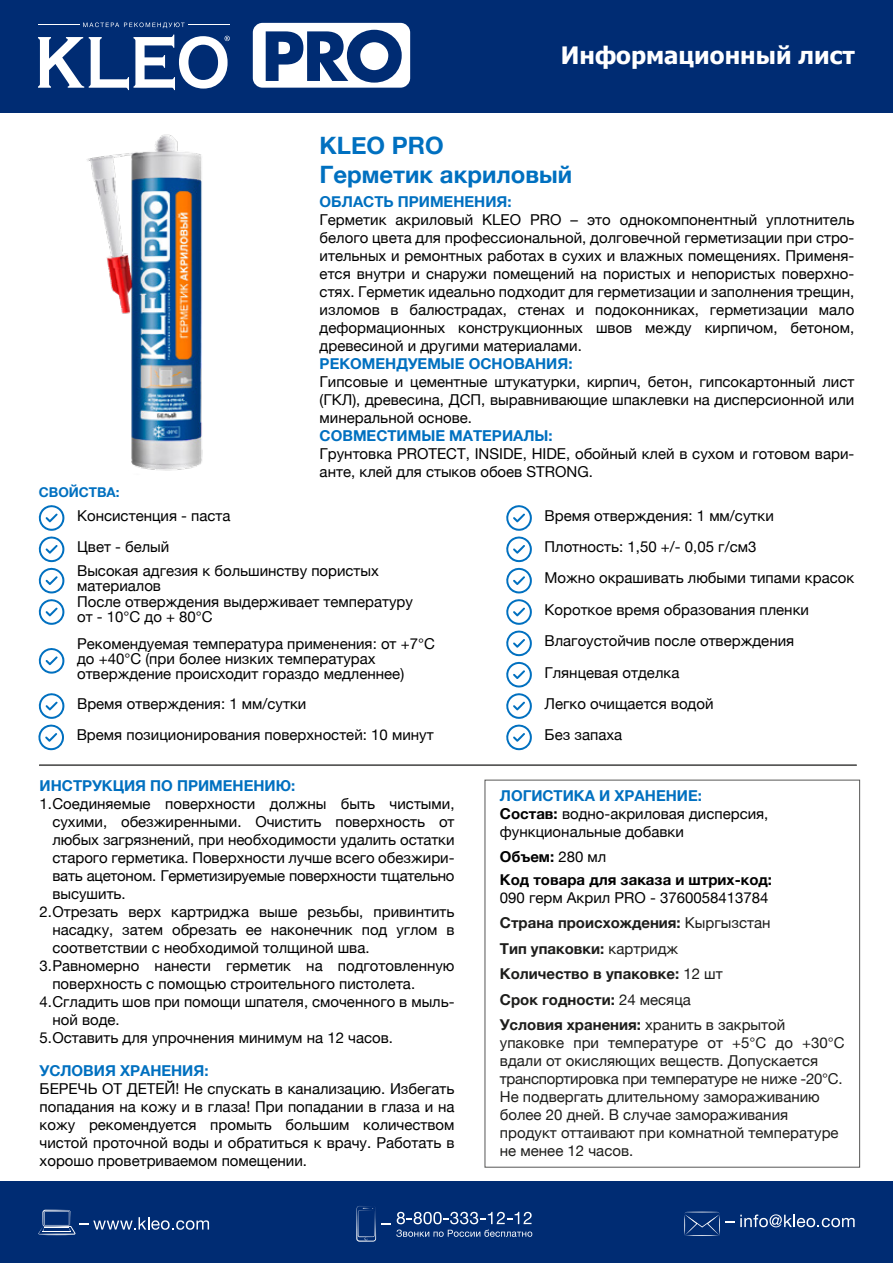
<style>
.page{position:relative;width:893px;height:1263px;background:#fff}
.page>*{position:absolute;margin:0;border:0;box-sizing:border-box;transform-origin:0 0}
.t1{font:700 24px/28.8px "Helvetica Neue";color:#0070c0}
.t2{font:700 24px "Tahoma";color:#fff}
.t3{font:15px/18px "Helvetica Neue";color:#000}
.t4{font:15px/18px "Helvetica Neue";color:#1d1d1b}
.t5{font:700 15px/25.5px "Helvetica Neue";color:#1d1d1b}
.t6{font:700 15px "Helvetica Neue";color:#0070c0}
.t7{font:15px "Helvetica Neue";letter-spacing:-.02em;color:#000}
.t8{font:700 15px/22.5px "Helvetica Neue";color:#000}
.t9{font:700 13.5px "Helvetica Neue";color:#0070c0}
.s1{font-weight:700;color:#0070c0}
.s2{font-weight:700}
.s3{font-weight:400}
.s4{font-weight:400;color:#000}
</style>
<div class="page">
<div style="left:39px;top:765px;width:817px;height:1px;border:1px solid #575756"></div>
<div style="left:0;top:0;width:893px;height:113px;background:#002c73"></div>
<div style="left:0;top:1182px;width:893px;height:81px;background:#002c73"></div>
<hr style="left:685px;top:1235px;width:34px;height:1px;background:#fff;border-radius:50%">
<svg style="left:740px;top:1214px;width:115px;height:13px"></svg>
<svg style="left:684px;top:1212px;width:50px;height:23px"></svg>
<svg style="left:38px;top:1210px;width:171px;height:25px"></svg>
<svg style="left:356px;top:1206px;width:34px;height:36px"></svg>
<svg style="left:396px;top:1212px;width:136px;height:25px"></svg>
<svg style="left:38px;top:505px;width:26px;height:120px"></svg>
<svg style="left:38px;top:693px;width:26px;height:57px"></svg>
<svg style="left:38px;top:648px;width:26px;height:26px"></svg>
<svg style="left:506px;top:505px;width:26px;height:245px"></svg>
<svg style="left:253px;top:23px;width:157px;height:65px"></svg>
<svg style="left:38px;top:35px;width:192px;height:55px"></svg>
<svg style="left:83px;top:22px;width:102px;height:6px"></svg>
<hr style="left:38px;top:24px;width:42px;height:1px;background:#fff">
<hr style="left:188px;top:24px;width:42px;height:1px;background:#fff">
<img style="left:86px;top:134px;width:117px;height:337px">
<h1 class="t2" style="left:561px;top:38px;width:295px">Информационный лист</h1>
<p class="t9" style="left:39px;top:482px;width:82px">СВОЙСТВА:</p>
<p class="t3" style="left:77px;top:507px;width:155px">Консистенция - паста</p>
<p class="t3" style="left:77px;top:539px;width:94px">Цвет - белый</p>
<h1 class="t1" style="left:320px;top:132px;width:254px">KLEO PRO<br>Герметик акриловый</h1>
<p class="t6" style="left:320px;top:190px;width:193px">ОБЛАСТЬ ПРИМЕНЕНИЯ:</p>
<p class="t3" style="left:320px;top:211px;width:536px;text-align:justify">Герметик акриловый KLEO PRO – это однокомпонентный уплотнитель белого цвета для профессиональной, долговечной герметизации при стро&shy;ительных и ремонтных работах в сухих и влажных помещениях. Применя&shy;ется внутри и снаружи помещений на пористых и непористых поверхно&shy;стях. Герметик идеально подходит для герметизации и заполнения трещин, изломов в балюстрадах, стенах и подоконниках, герметизации мало деформационных конструкционных швов между кирпичом, бетоном, древесиной и другими материалами.</p>
<p class="t6" style="left:320px;top:352px;width:254px">РЕКОМЕНДУЕМЫЕ ОСНОВАНИЯ:</p>
<p class="t3" style="left:320px;top:373px;width:536px;text-align:justify">Гипсовые и цементные штукатурки, кирпич, бетон, гипсокартонный лист (ГКЛ), древесина, ДСП, выравнивающие шпаклевки на дисперсионной или минеральной основе.</p>
<p class="t6" style="left:320px;top:424px;width:235px">СОВМЕСТИМЫЕ МАТЕРИАЛЫ:</p>
<p class="t3" style="left:320px;top:445px;width:536px">Грунтовка PROTECT, INSIDE, HIDE, обойный клей в сухом и готовом вари&shy;анте, клей для стыков обоев STRONG.</p>
<p class="t3" style="left:544px;top:507px;width:231px">Время отверждения: 1 мм/сутки</p>
<p class="t3" style="left:544px;top:539px;width:213px">Плотность: 1,50 +/- 0,05 г/см3</p>
<p class="t3" style="left:77px;top:564px;width:303px;line-height:15px">Высокая адгезия к большинству пористых материалов</p>
<p class="t3" style="left:77px;top:595px;width:337px;line-height:15px">После отверждения выдерживает температуру от - 10°С до + 80°С</p>
<p class="t3" style="left:77px;top:637px;width:359px;line-height:15px">Рекомендуемая температура применения: от +7°С до +40°С (при более низких температурах отверждение происходит гораздо медленнее)</p>
<p class="t3" style="left:77px;top:695px;width:231px">Время отверждения: 1 мм/сутки</p>
<p class="t3" style="left:77px;top:727px;width:358px">Время позиционирования поверхностей: 10 минут</p>
<p class="t6" style="left:40px;top:774px;width:257px">ИНСТРУКЦИЯ ПО ПРИМЕНЕНИЮ:</p>
<p class="t3" style="left:40px;top:795px;width:416px">1.Соединяемые поверхности должны быть чистыми,</p>
<p class="t3" style="left:52px;top:813px;width:404px">сухими, обезжиренными. Очистить поверхность от</p>
<p class="t3" style="left:52px;top:831px;width:404px">любых загрязнений, при необходимости удалить остатки</p>
<p class="t3" style="left:52px;top:849px;width:404px">старого герметика. Поверхности лучше всего обезжири-</p>
<p class="t7" style="left:52px;top:865px;width:404px">вать ацетоном. Герметизируемые поверхности тщательно</p>
<p class="t3" style="left:52px;top:885px;width:75px">высушить.</p>
<p class="t3" style="left:40px;top:903px;width:416px">2.Отрезать верх картриджа выше резьбы, привинтить</p>
<p class="t3" style="left:52px;top:921px;width:404px">насадку, затем обрезать ее наконечник под углом в</p>
<p class="t3" style="left:52px;top:939px;width:319px">соответствии с необходимой толщиной шва.</p>
<p class="t3" style="left:40px;top:957px;width:416px">3.Равномерно нанести герметик на подготовленную</p>
<p class="t3" style="left:52px;top:975px;width:364px">поверхность с помощью строительного пистолета.</p>
<p class="t3" style="left:40px;top:993px;width:416px">4.Сгладить шов при помощи шпателя, смоченного в мыль-</p>
<p class="t3" style="left:52px;top:1011px;width:69px">ной воде.</p>
<p class="t3" style="left:40px;top:1029px;width:355px">5.Оставить для упрочнения минимум на 12 часов.</p>
<p class="t6" style="left:40px;top:1058px;width:170px">УСЛОВИЯ ХРАНЕНИЯ:</p>
<p class="t3" style="left:40px;top:1080px;width:416px;text-align:justify">БЕРЕЧЬ ОТ ДЕТЕЙ! Не спускать в канализацию. Избегать попадания на кожу и в глаза! При попадании в глаза и на кожу рекомендуется промыть большим количеством чистой проточной воды и обратиться к врачу. Работать в хорошо проветриваемом помещении.</p>
<p class="t3" style="left:544px;top:563px;width:311px;line-height:31.3px">Можно окрашивать любыми типами красок<br>Короткое время образования пленки<br>Влагоустойчив после отверждения<br>Глянцевая отделка<br>Легко очищается водой<br>Без запаха</p>
<p class="t3" style="left:500px;top:787px;width:270px"><span class="s1">ЛОГИСТИКА И ХРАНЕНИЕ:<br></span><span class="s2">Состав:</span> водно-акриловая дисперсия, функциональные добавки</p>
<p class="t8" style="left:500px;top:846px;width:274px">Объем: <span class="s3">280 мл<br></span>Код товара для заказа и штрих-код:</p>
<p class="t5" style="left:500px;top:885px;width:287px"><span class="s4">090 герм Акрил PRO - 3760058413784<br></span>Страна происхождения: <span class="s3">Кыргызстан<br></span>Тип упаковки: <span class="s3">картридж<br></span>Количество в упаковке: <span class="s3">12 шт<br></span>Срок годности: <span class="s3">24 месяца<br></span>Условия хранения: <span class="s3">хранить в закрытой</span></p>
<p class="t4" style="left:500px;top:1035px;width:346px">упаковке при температуре от +5°С до +30°С вдали от окисляющих веществ. Допускается транспортировка при температуре не ниже -20°С.<br>Не подвергать длительному замораживанию более 20 дней. В случае замораживания продукт оттаивают при комнатной температуре не менее 12 часов.</p>
</div>
